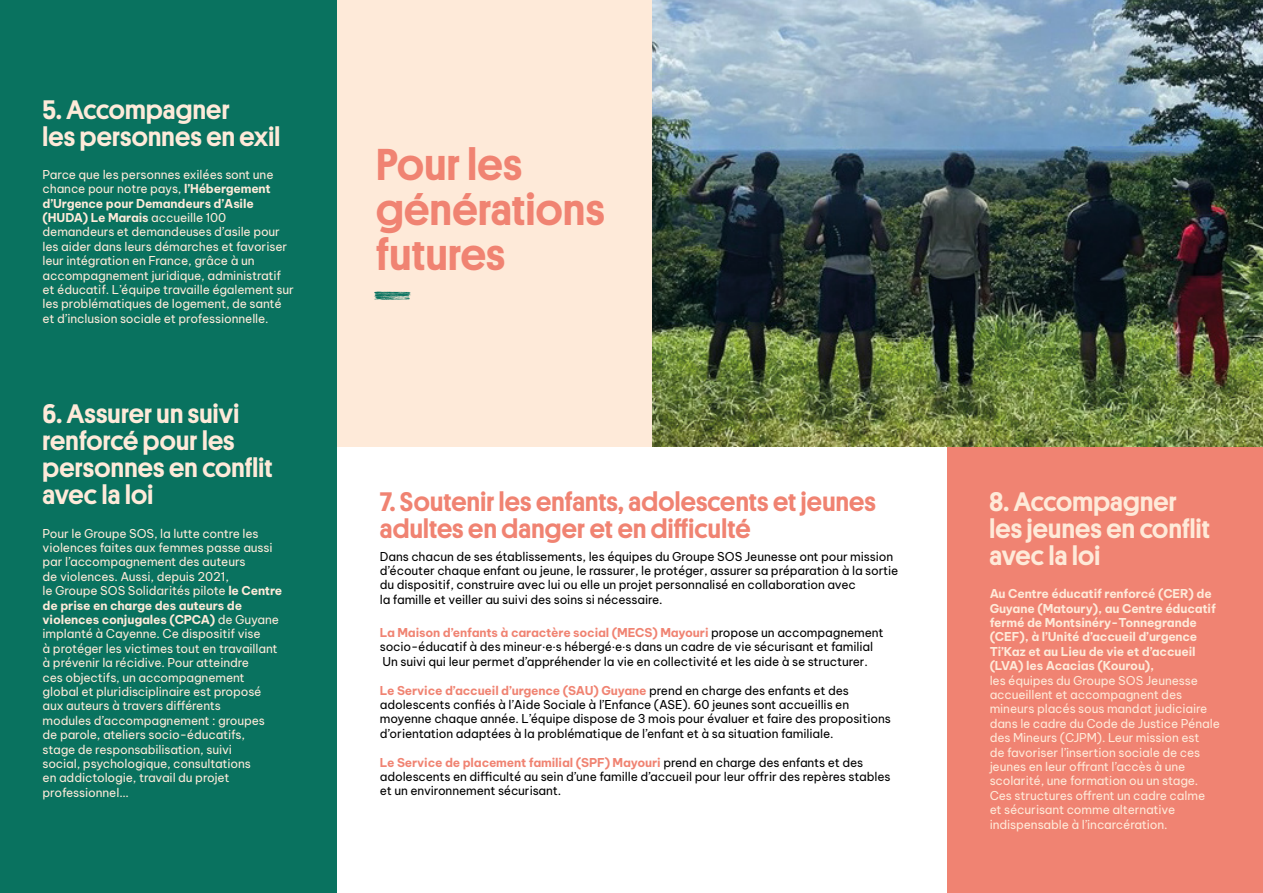
<style>
.page{position:relative;width:1263px;height:893px;background:#fff}
.page>*{position:absolute;margin:0;border:0;box-sizing:border-box;transform-origin:0 0}
.t1{font:64.05px "True South";color:#09725f}
.t2{font:500 45px/45px "Platform";letter-spacing:.01em;color:#f08372}
.t3{font:500 27px/27px "Platform";letter-spacing:.01em;color:#feead9}
.t4{font:500 27px/27px "Platform";letter-spacing:.01em;color:#f08372}
.t5{font:12px/14.4px "Be Vietnam Pro";letter-spacing:-.01em;color:#feead9}
.t6{font:12px/14.4px "Be Vietnam Pro";letter-spacing:-.01em;color:#000}
.t7{font:700 12px/14.4px "Be Vietnam Pro";letter-spacing:-.01em;color:#feead9}
.s1{font-weight:700}
.s2{font-weight:700;color:#f08372}
</style>
<div class="page">
<div style="left:947px;top:446px;width:316px;height:447px;background:#f08372"></div>
<div style="left:337px;top:0;width:316px;height:446px;background:#feead9"></div>
<div style="left:0;top:0;width:337px;height:893px;background:#09725f"></div>
<img style="left:653px;top:0;width:610px;height:446px">
<h3 class="t3" style="left:43px;top:94px;width:239px">5. Accompagner<br>les personnes en exil</h3>
<p class="t5" style="left:43px;top:166px;width:253px">Parce que les personnes exilées sont une chance pour notre pays, <span class="s1">l’Hébergement d’Urgence pour Demandeurs d’Asile (HUDA) Le Marais</span> accueille 100 demandeurs et demandeuses d’asile pour les aider dans leurs démarches et favoriser leur intégration en France, grâce à un accompagnement juridique, administratif et éducatif. L’équipe travaille également sur les problématiques de logement, de santé et d’inclusion sociale et professionnelle.</p>
<h3 class="t3" style="left:43px;top:398px;width:232px">6. Assurer un suivi renforcé pour les personnes en conflit avec la loi</h3>
<p class="t5" style="left:43px;top:525px;width:241px">Pour le Groupe SOS, la lutte contre les violences faites aux femmes passe aussi par l’accompagnement des auteurs<br>de violences. Aussi, depuis 2021,<br>le Groupe SOS Solidarités pilote <span class="s1">le Centre de prise en charge des auteurs de violences conjugales (CPCA)</span> de Guyane implanté à Cayenne. Ce dispositif vise<br>à protéger les victimes tout en travaillant à prévenir la récidive. Pour atteindre<br>ces objectifs, un accompagnement global et pluridisciplinaire est proposé aux auteurs à travers différents<br>modules d’accompagnement : groupes de parole, ateliers socio-éducatifs,<br>stage de responsabilisation, suivi<br>social, psychologique, consultations<br>en addictologie, travail du projet professionnel...</p>
<h2 class="t2" style="left:376px;top:140px;width:230px">Pour les générations futures</h2>
<h1 class="t1" style="left:423px;top:292px;width:15px;rotate:90deg">i</h1>
<h3 class="t4" style="left:380px;top:486px;width:498px">7. Soutenir les enfants, adolescents et jeunes adultes en danger et en difficulté</h3>
<h3 class="t3" style="left:990px;top:486px;width:222px">8. Accompagner les jeunes en conflit avec la loi</h3>
<p class="t6" style="left:380px;top:548px;width:520px">Dans chacun de ses établissements, les équipes du Groupe SOS Jeunesse ont pour mission d’écouter chaque enfant ou jeune, le rassurer, le protéger, assurer sa préparation à la sortie du dispositif, construire avec lui ou elle un projet personnalisé en collaboration avec<br>la famille et veiller au suivi des soins si nécessaire.</p>
<p class="t6" style="left:380px;top:624px;width:505px"><span class="s2">La Maison d’enfants à caractère social (MECS) Mayouri</span> propose un accompagnement socio-éducatif à des mineur.e.s hébergé.e.s dans un cadre de vie sécurisant et familial<br>Un suivi qui leur permet d’appréhender la vie en collectivité et les aide à se structurer.</p>
<p class="t6" style="left:380px;top:682px;width:512px"><span class="s2">Le Service d’accueil d’urgence (SAU) Guyane</span> prend en charge des enfants et des adolescents confiés à l’Aide Sociale à l’Enfance (ASE). 60 jeunes sont accueillis en moyenne chaque année. L’équipe dispose de 3 mois pour évaluer et faire des propositions d’orientation adaptées à la problématique de l’enfant et à sa situation familiale.</p>
<p class="t6" style="left:380px;top:754px;width:512px"><span class="s2">Le Service de placement familial (SPF) Mayouri</span> prend en charge des enfants et des adolescents en difficulté au sein d’une famille d’accueil pour leur offrir des repères stables et un environnement sécurisant.</p>
<p class="t7" style="left:990px;top:585px;width:228px">Au Centre éducatif renforcé (CER) de Guyane (Matoury), au Centre éducatif fermé de Montsinéry-Tonnegrande (CEF), à l’Unité d’accueil d’urgence Ti’Kaz et au Lieu de vie et d’accueil (LVA) les Acacias (Kourou),</p>
<p class="t5" style="left:990px;top:672px;width:232px">les équipes du Groupe SOS Jeunesse accueillent et accompagnent des mineurs placés sous mandat judiciaire dans le cadre du Code de Justice Pénale des Mineurs (CJPM). Leur mission est<br>de favoriser l’insertion sociale de ces jeunes en leur offrant l’accès à une scolarité, une formation ou un stage.<br>Ces structures offrent un cadre calme et sécurisant comme alternative indispensable à l’incarcération.</p>
</div>
